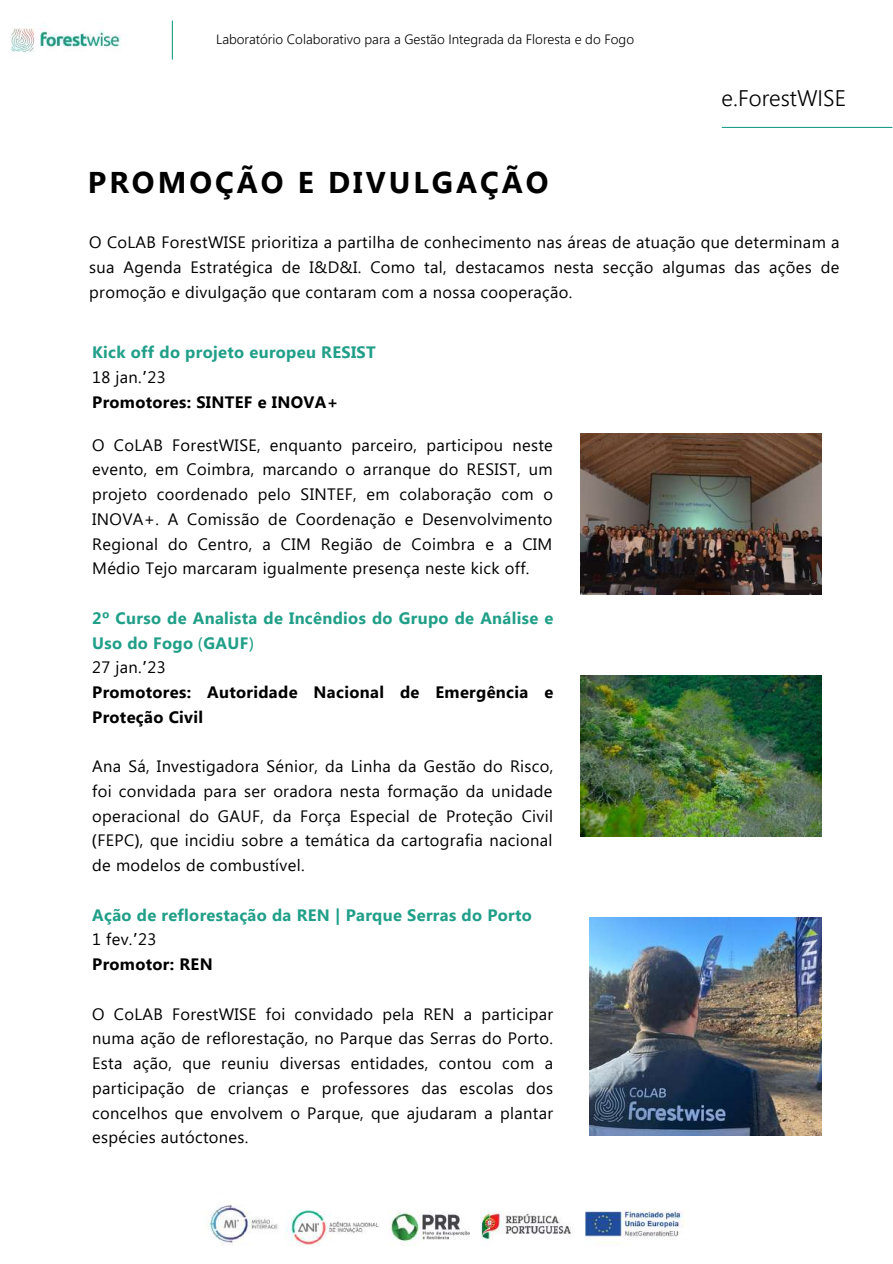
<style>
.page{position:relative;width:893px;height:1264px;background:#fff}
.page>*{position:absolute;margin:0;border:0;box-sizing:border-box;transform-origin:0 0}
.t1{font:700 30px "Segoe UI";letter-spacing:.1em;color:#000}
.t2{font:300 22.5px "Segoe UI";color:#000}
.t3{font:16.5px/24.8px "Segoe UI";letter-spacing:.02em;color:#000;text-align:justify}
.t4{font:700 16.5px/24.8px "Segoe UI";letter-spacing:.02em;color:#219f88}
.t5{font:300 13.5px "Segoe UI";color:#000}
.s1{font-weight:400;color:#000}
.s2{font-family:"Noto Sans Gurmukhi";font-weight:400;color:#000}
.s3{color:#000}
.s4{font-family:"Noto Sans";font-weight:400}
.s5{font-family:"Noto Sans"}
</style>
<div class="page">
<hr style="left:722px;top:127px;width:169px;height:1px;background:#219f88">
<img style="left:208px;top:1205px;width:476px;height:41px">
<img style="left:580px;top:433px;width:241px;height:161px">
<img style="left:580px;top:675px;width:241px;height:161px">
<img style="left:589px;top:917px;width:232px;height:218px">
<img style="left:11px;top:25px;width:110px;height:27px">
<hr style="left:172px;top:21px;width:1px;height:38px;background:#219f88">
<p class="t5" style="left:216px;top:29px;width:419px">Laboratório Colaborativo para a Gestão Integrada da Floresta e do Fogo</p>
<h2 class="t2" style="left:721px;top:82px;width:126px">e.ForestWISE</h2>
<h1 class="t1" style="left:88px;top:160px;width:462px">PROMOÇÃO E DIVULGAÇÃO</h1>
<p class="t3" style="left:89px;top:229px;width:751px">O CoLAB ForestWISE prioritiza a partilha de conhecimento nas áreas de atuação que determinam a sua Agenda Estratégica de I&amp;D&amp;I. Como tal, destacamos nesta secção algumas das ações de promoção e divulgação que contaram com a nossa cooperação.</p>
<p class="t4" style="left:92px;top:339px;width:285px">Kick off do projeto europeu RESIST<br><span class="s1">18 jan.</span><span class="s2">’</span><span class="s1">23<br></span><span class="s3">Promotores: SINTEF e INOVA+</span></p>
<p class="t3" style="left:92px;top:431px;width:462px">O CoLAB ForestWISE, enquanto parceiro, participou neste evento, em Coimbra, marcando o arranque do RESIST, um projeto coordenado pelo SINTEF, em colaboração com o INOVA+. A Comissão de Coordenação e Desenvolvimento Regional do Centro, a CIM Região de Coimbra e a CIM Médio Tejo marcaram igualmente presença neste kick off.</p>
<p class="t4" style="left:92px;top:604px;width:462px">2º Curso de Analista de Incêndios do Grupo de Análise e<br>Uso do Fogo <span class="s4">(</span>GAUF<span class="s4">)<br></span><span class="s1">27 jan.</span><span class="s2">’</span><span class="s1">23<br></span><span class="s3">Promotores: Autoridade Nacional de Emergência e<br>Proteção Civil</span></p>
<p class="t3" style="left:92px;top:753px;width:462px">Ana Sá, Investigadora Sénior, da Linha da Gestão do Risco, foi convidada para ser oradora nesta formação da unidade operacional do GAUF, da Força Especial de Proteção Civil <span class="s5">(</span>FEPC<span class="s5">)</span>, que incidiu sobre a temática da cartografia nacional de modelos de combustível.</p>
<p class="t4" style="left:92px;top:901px;width:441px">Ação de reflorestação da REN | Parque Serras do Porto<br><span class="s1">1 fev.</span><span class="s2">’</span><span class="s1">23<br></span><span class="s3">Promotor: REN</span></p>
<p class="t3" style="left:92px;top:1000px;width:462px">O CoLAB ForestWISE foi convidado pela REN a participar numa ação de reflorestação, no Parque das Serras do Porto.<br>Esta ação, que reuniu diversas entidades, contou com a participação de crianças e professores das escolas dos concelhos que envolvem o Parque, que ajudaram a plantar espécies autóctones.</p>
</div>
